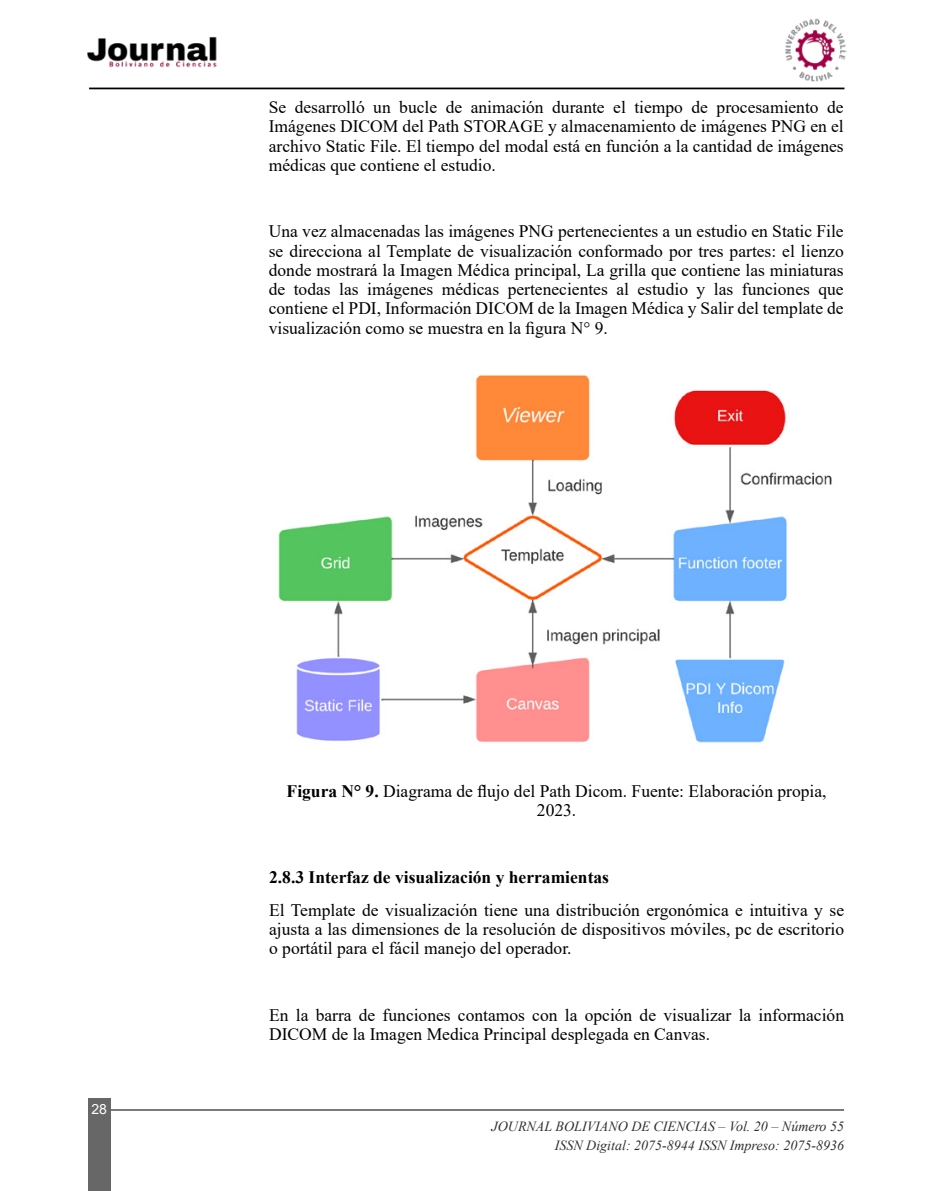
<style>
.page{position:relative;width:943px;height:1191px;background:#fff}
.page>*{position:absolute;margin:0;border:0;box-sizing:border-box;transform-origin:0 0}
.t1{font:17.5px/19.2px "Times New Roman";color:#000;text-align:justify}
.t2{font:700 17.5px "Times New Roman";color:#000}
.t3{font:italic 14px/19.2px "Times New Roman";color:#2d2f2e;text-align:right}
.t4{font:14px "Arial";color:#fff}
.s1{font-weight:700}
</style>
<div class="page">
<img style="left:88px;top:37px;width:129px;height:31px">
<hr style="left:99px;top:1109px;width:745px;height:1px;background:#676867">
<hr style="left:89px;top:88px;width:755px;height:1px;background:#000">
<div style="left:88px;top:1098px;width:22px;height:93px;background:#666766"></div>
<img style="left:785px;top:19px;width:61px;height:62px">
<img style="left:278px;top:375px;width:554px;height:368px">
<p class="t1" style="left:269px;top:97px;width:576px">Se desarrolló un bucle de animación durante el tiempo de procesamiento de Imágenes DICOM del Path STORAGE y almacenamiento de imágenes PNG en el archivo Static File. El tiempo del modal está en función a la cantidad de imágenes médicas que contiene el estudio.</p>
<p class="t1" style="left:269px;top:221px;width:576px">Una vez almacenadas las imágenes PNG pertenecientes a un estudio en Static File se direcciona al Template de visualización conformado por tres partes: el lienzo donde mostrará la Imagen Médica principal, La grilla que contiene las miniaturas de todas las imágenes médicas pertenecientes al estudio y las funciones que contiene el PDI, Información DICOM de la Imagen Médica y Salir del template de visualización como se muestra en la figura N° 9.</p>
<p class="t4" style="left:91px;top:1099px;width:17px">28</p>
<p class="t1" style="left:287px;top:781px;width:541px;text-align:center"><span class="s1">Figura N° 9.</span> Diagrama de flujo del Path Dicom. Fuente: Elaboración propia,<br>2023.</p>
<p class="t2" style="left:269px;top:864px;width:341px">2.8.3 Interfaz de visualización y herramientas</p>
<p class="t1" style="left:269px;top:900px;width:576px">El Template de visualización tiene una distribución ergonómica e intuitiva y se ajusta a las dimensiones de la resolución de dispositivos móviles, pc de escritorio o portátil para el fácil manejo del operador.</p>
<p class="t1" style="left:269px;top:1005px;width:576px">En la barra de funciones contamos con la opción de visualizar la información<br>DICOM de la Imagen Medica Principal desplegada en Canvas.</p>
<p class="t3" style="left:491px;top:1116px;width:354px">JOURNAL BOLIVIANO DE CIENCIAS – Vol. 20 – Número 55<br>ISSN Digital: 2075-8944 ISSN Impreso: 2075-8936</p>
</div>
